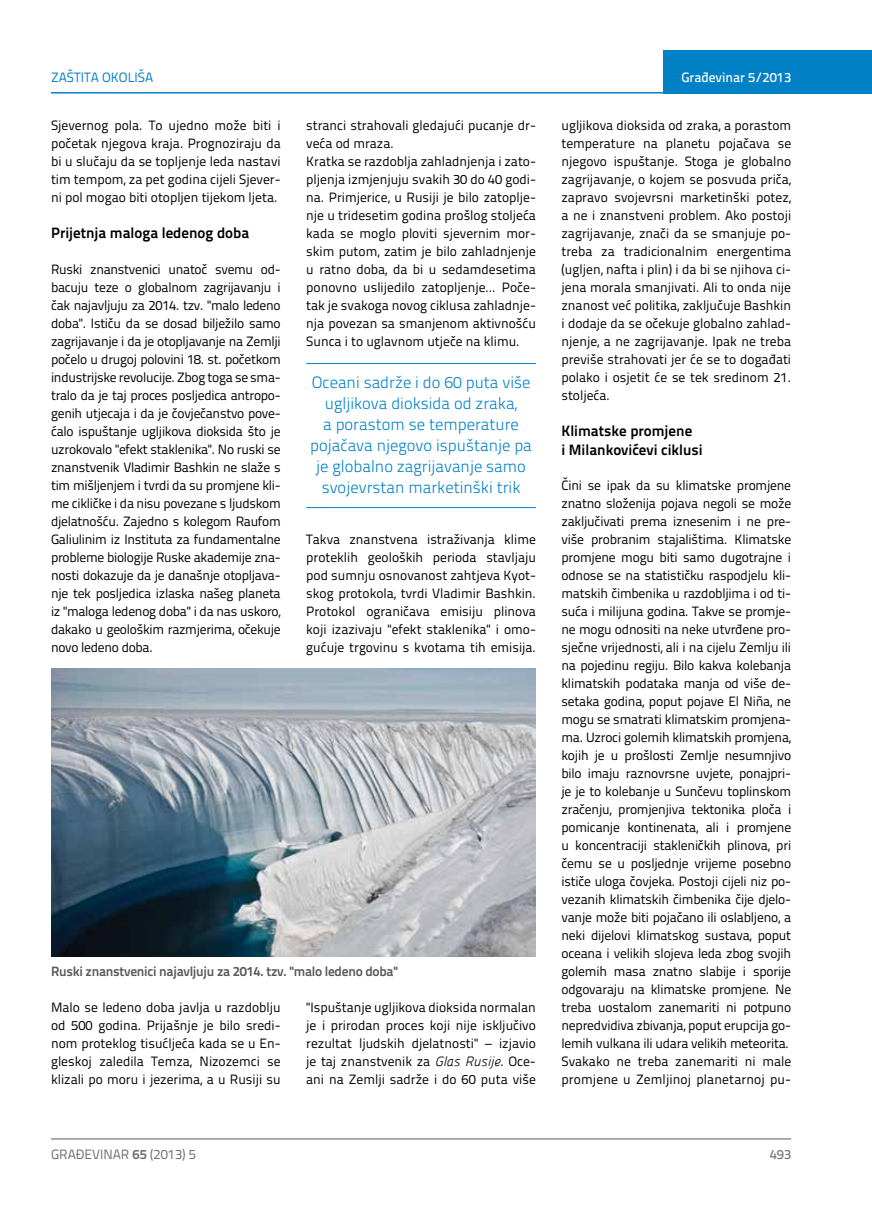
<style>
.page{position:relative;width:872px;height:1212px;background:#fff}
.page>*{position:absolute;margin:0;border:0;box-sizing:border-box;transform-origin:0 0}
.t1{font:300 16.5px/21px "Titillium Text 22 L";color:#0081c6;text-align:center}
.t2{font:700 15px/19.5px "Titillium Text 22 L";color:#000}
.t3{font:13.5px/18px "Titillium Text 22 L";letter-spacing:-.015em;color:#000;text-align:justify}
.t4{font:700 13.5px "Titillium Text 22 L";letter-spacing:-.02em;color:#58595b}
.t5{font:13.5px "Titillium Text 22 L";color:#6d6e71}
.t6{font:500 13.5px "Titillium Text 22 L";color:#fff}
.t7{font:13.5px "Titillium Text 22 L";color:#0081c6}
.t8{font:500 13.5px "Titillium Text 22 L";color:#797a7d}
.s1{font-family:"Panefresco 250 wt";font-style:italic}
.s2{font-weight:700}
</style>
<div class="page">
<hr style="left:51px;top:1139px;width:740px;height:1px;background:#58595b">
<div style="left:663px;top:50px;width:209px;height:44px;background:#0081c6"></div>
<hr style="left:51px;top:92px;width:821px;height:2px;background:#0081c6">
<hr style="left:306px;top:363px;width:230px;height:1px;background:#0081c6">
<hr style="left:306px;top:507px;width:230px;height:1px;background:#0081c6">
<img style="left:51px;top:668px;width:485px;height:289px">
<p class="t7" style="left:51px;top:68px;width:104px">ZAŠTITA OKOLIŠA</p>
<p class="t6" style="left:681px;top:67px;width:111px">Građevinar 5/2013</p>
<p class="t3" style="left:51px;top:115px;width:231px">Sjevernog pola. To ujedno može biti i početak njegova kraja. Prognoziraju da bi u slučaju da se topljenje leda nastavi tim tempom, za pet godina cijeli Sjever&shy;ni pol mogao biti otopljen tijekom ljeta.</p>
<p class="t2" style="left:51px;top:222px;width:200px">Prijetnja maloga ledenog doba</p>
<p class="t3" style="left:51px;top:259px;width:231px">Ruski znanstvenici unatoč svemu od&shy;bacuju teze o globalnom zagrijavanju i čak najavljuju za 2014. tzv. "malo ledeno doba". Ističu da se dosad bilježilo samo zagrijavanje i da je otopljavanje na Zemlji počelo u drugoj polovini 18. st. početkom industrijske revolucije. Zbog toga se sma&shy;tralo da je taj proces posljedica antropo&shy;genih utjecaja i da je čovječanstvo pove&shy;ćalo ispuštanje ugljikova dioksida što je uzrokovalo "efekt staklenika". No ruski se znanstvenik Vladimir Bashkin ne slaže s tim mišljenjem i tvrdi da su promjene kli&shy;me cikličke i da nisu povezane s ljudskom djelatnošću. Zajedno s kolegom Raufom Galiulinim iz Instituta za fundamentalne probleme biologije Ruske akademije zna&shy;nosti dokazuje da je današnje otopljava&shy;nje tek posljedica izlaska našeg planeta iz "maloga ledenog doba" i da nas uskoro, dakako u geološkim razmjerima, očekuje novo ledeno doba.</p>
<p class="t3" style="left:306px;top:115px;width:231px;text-align:left">stranci strahovali gledajući pucanje dr&shy;veća od mraza.<br>Kratka se razdoblja zahladnjenja i zato&shy;pljenja izmjenjuju svakih 30 do 40 godi&shy;na. Primjerice, u Rusiji je bilo zatoplje&shy;nje u tridesetim godina prošlog stoljeća kada se moglo ploviti sjevernim mor&shy;skim putom, zatim je bilo zahladnjenje u ratno doba, da bi u sedamdesetima ponovno uslijedilo zatopljenje... Poče&shy;tak je svakoga novog ciklusa zahladnje&shy;nja povezan sa smanjenom aktivnošću Sunca i to uglavnom utječe na klimu.</p>
<p class="t1" style="left:310px;top:371px;width:223px">Oceani sadrže i do 60 puta više ugljikova dioksida od zraka,<br>a porastom se temperature pojačava njegovo ispuštanje pa je globalno zagrijavanje samo svojevrstan marketinški trik</p>
<p class="t3" style="left:306px;top:529px;width:231px">Takva znanstvena istraživanja klime proteklih geoloških perioda stavljaju pod sumnju osnovanost zahtjeva Kyot&shy;skog protokola, tvrdi Vladimir Bashkin.<br>Protokol ograničava emisiju plinova koji izazivaju "efekt staklenika" i omo&shy;gućuje trgovinu s kvotama tih emisija.</p>
<p class="t3" style="left:561px;top:115px;width:231px">ugljikova dioksida od zraka, a porastom temperature na planetu pojačava se njegovo ispuštanje. Stoga je globalno zagrijavanje, o kojem se posvuda priča, zapravo svojevrsni marketinški potez, a ne i znanstveni problem. Ako postoji zagrijavanje, znači da se smanjuje po&shy;treba za tradicionalnim energentima (ugljen, nafta i plin) i da bi se njihova ci&shy;jena morala smanjivati. Ali to onda nije znanost već politika, zaključuje Bashkin i dodaje da se očekuje globalno zahlad&shy;njenje, a ne zagrijavanje. Ipak ne treba previše strahovati jer će se to događati polako i osjetit će se tek sredinom 21. stoljeća.</p>
<p class="t2" style="left:561px;top:420px;width:143px">Klimatske promjene<br>i Milankovićevi ciklusi</p>
<p class="t3" style="left:561px;top:475px;width:231px;text-align:left">Čini se ipak da su klimatske promjene znatno složenija pojava negoli se može zaključivati prema iznesenim i ne pre&shy;više probranim stajalištima. Klimatske promjene mogu biti samo dugotrajne i odnose se na statističku raspodjelu kli&shy;matskih čimbenika u razdobljima i od ti&shy;suća i milijuna godina. Takve se promje&shy;ne mogu odnositi na neke utvrđene pro&shy;sječne vrijednosti, ali i na cijelu Zemlju ili na pojedinu regiju. Bilo kakva kolebanja klimatskih podataka manja od više de&shy;setaka godina, poput pojave El Niña, ne mogu se smatrati klimatskim promjena&shy;ma. Uzroci golemih klimatskih promjena, kojih je u prošlosti Zemlje nesumnjivo bilo imaju raznovrsne uvjete, ponajpri&shy;je je to kolebanje u Sunčevu toplinskom zračenju, promjenjiva tektonika ploča i pomicanje kontinenata, ali i promjene u koncentraciji stakleničkih plinova, pri čemu se u posljednje vrijeme posebno ističe uloga čovjeka. Postoji cijeli niz po&shy;vezanih klimatskih čimbenika čije djelo&shy;vanje može biti pojačano ili oslabljeno, a neki dijelovi klimatskog sustava, poput oceana i velikih slojeva leda zbog svojih golemih masa znatno slabije i sporije odgovaraju na klimatske promjene. Ne treba uostalom zanemariti ni potpuno nepredvidiva zbivanja, poput erupcija go&shy;lemih vulkana ili udara velikih meteorita.<br>Svakako ne treba zanemariti ni male promjene u Zemljinoj planetarnoj pu-</p>
<p class="t4" style="left:51px;top:961px;width:348px">Ruski znanstvenici najavljuju za 2014. tzv. "malo ledeno doba"</p>
<p class="t3" style="left:306px;top:998px;width:231px">"Ispuštanje ugljikova dioksida normalan je i prirodan proces koji nije isključivo rezultat ljudskih djelatnosti" – izjavio je taj znanstvenik za <span class="s1">Glas Rusije</span>. Oce&shy;ani na Zemlji sadrže i do 60 puta više</p>
<p class="t3" style="left:51px;top:998px;width:231px">Malo se ledeno doba javlja u razdoblju od 500 godina. Prijašnje je bilo sredi&shy;nom proteklog tisućljeća kada se u En&shy;gleskoj zaledila Temza, Nizozemci se klizali po moru i jezerima, a u Rusiji su</p>
<p class="t5" style="left:51px;top:1144px;width:146px">GRAĐEVINAR <span class="s2">65</span> (2013) 5</p>
<p class="t8" style="left:769px;top:1144px;width:23px">493</p>
</div>
